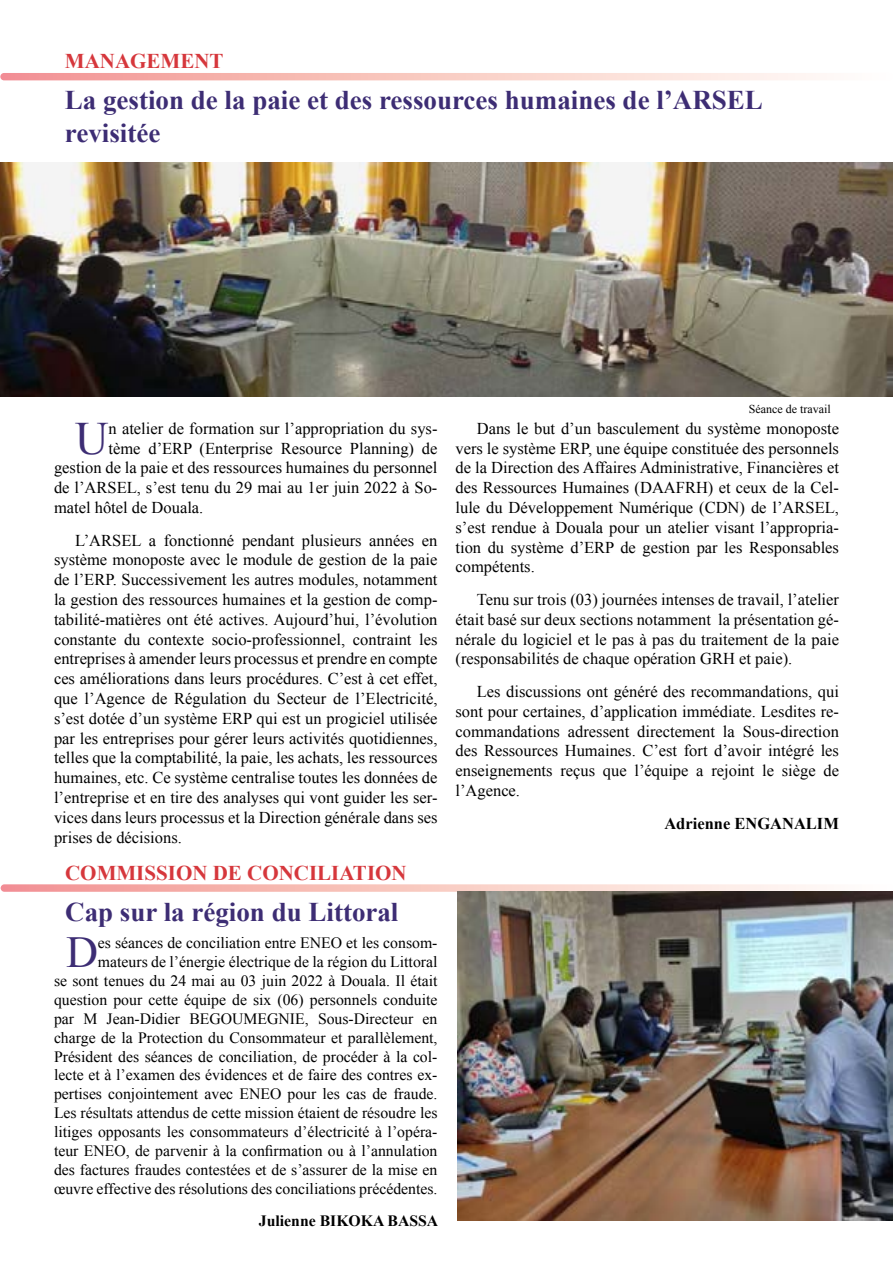
<style>
.page{position:relative;width:893px;height:1263px;background:#fff}
.page>*{position:absolute;margin:0;border:0;box-sizing:border-box;transform-origin:0 0}
.t1{font:46.35px "Times New Roman";color:#3d2d74}
.t2{font:44.25px "Times New Roman";color:#3d2d74}
.t3{font:700 27px/32.4px "Times New Roman";color:#3d2d74}
.t4{font:700 21px "Times New Roman";color:#d6373c}
.t5{font:16.5px/19.8px "Times New Roman";color:#000;text-align:justify}
.t6{font:700 16.5px "Times New Roman";color:#000}
.t7{font:15.75px/18.9px "Times New Roman";color:#000;text-align:right}
.t8{font:700 15.75px "Times New Roman";color:#000}
.t9{font:12px "Times New Roman";color:#000}
</style>
<div class="page">
<svg style="left:0;top:73px;width:893px;height:7px;background:#f8cbc5"></svg>
<svg style="left:1px;top:884px;width:892px;height:8px;background:#efc5bf"></svg>
<img style="left:0;top:163px;width:892px;height:233px">
<img style="left:458px;top:892px;width:435px;height:328px">
<svg style="left:892px;top:162px;width:1px;height:235px"></svg>
<p class="t4" style="left:65px;top:47px;width:160px">MANAGEMENT</p>
<h3 class="t3" style="left:65px;top:83px;width:700px">La gestion de la paie et des ressources humaines de l’ARSEL revisitée</h3>
<h1 class="t1" style="left:75px;top:407px;width:35px">U</h1>
<p class="t5" style="left:109px;top:418px;width:330px">n atelier de formation sur l’appropriation du sys-</p>
<p class="t5" style="left:109px;top:438px;width:330px">tème d’ERP (Enterprise Resource Planning) de</p>
<p class="t5" style="left:54px;top:458px;width:385px">gestion de la paie et des ressources humaines du personnel</p>
<p class="t5" style="left:54px;top:477px;width:385px">de l’ARSEL, s’est tenu du 29 mai au 1er juin 2022 à So-</p>
<p class="t5" style="left:54px;top:497px;width:151px">matel hôtel de Douala.</p>
<p class="t5" style="left:54px;top:530px;width:385px;text-indent:21px">L’ARSEL a fonctionné pendant plusieurs années en système monoposte avec le module de gestion de la paie de l’ERP. Successivement les autres modules, notamment la gestion des ressources humaines et la gestion de comp&shy;tabilité-matières ont été actives. Aujourd’hui, l’évolution constante du contexte socio-professionnel, contraint les entreprises à amender leurs processus et prendre en compte ces améliorations dans leurs procédures. C’est à cet effet, que l’Agence de Régulation du Secteur de l’Electricité, s’est dotée d’un système ERP qui est un progiciel utilisée par les entreprises pour gérer leurs activités quotidiennes, telles que la comptabilité, la paie, les achats, les ressources humaines, etc. Ce système centralise toutes les données de l’entreprise et en tire des analyses qui vont guider les ser&shy;vices dans leurs processus et la Direction générale dans ses prises de décisions.</p>
<p class="t4" style="left:65px;top:858px;width:343px">COMMISSION DE CONCILIATION</p>
<h3 class="t3" style="left:65px;top:895px;width:335px">Cap sur la région du Littoral</h3>
<h2 class="t2" style="left:66px;top:922px;width:33px">D</h2>
<p class="t7" style="left:54px;top:933px;width:385px">es séances de conciliation entre ENEO et les consom&shy;mateurs de l’énergie électrique de la région du Littoral<br>se sont tenues du 24 mai au 03 juin 2022 à Douala. Il était question pour cette équipe de six (06) personnels conduite par M Jean-Didier BEGOUMEGNIE, Sous-Directeur en charge de la Protection du Consommateur et parallèlement, Président des séances de conciliation, de procéder à la col&shy;lecte et à l’examen des évidences et de faire des contres ex&shy;pertises conjointement avec ENEO pour les cas de fraude.<br>Les résultats attendus de cette mission étaient de résoudre les litiges opposants les consommateurs d’électricité à l’opéra&shy;teur ENEO, de parvenir à la confirmation ou à l’annulation des factures fraudes contestées et de s’assurer de la mise en œuvre effective des résolutions des conciliations précédentes.</p>
<p class="t8" style="left:259px;top:1209px;width:181px">Julienne BIKOKA BASSA</p>
<p class="t9" style="left:749px;top:401px;width:83px">Séance de travail</p>
<p class="t5" style="left:455px;top:418px;width:385px;text-indent:21px">Dans le but d’un basculement du système monoposte vers le système ERP, une équipe constituée des personnels de la Direction des Affaires Administrative, Financières et des Ressources Humaines (DAAFRH) et ceux de la Cel&shy;lule du Développement Numérique (CDN) de l’ARSEL, s’est rendue à Douala pour un atelier visant l’appropria&shy;tion du système d’ERP de gestion par les Responsables compétents.</p>
<p class="t5" style="left:455px;top:589px;width:385px;text-indent:21px">Tenu sur trois (03) journées intenses de travail, l’atelier était basé sur deux sections notamment la présentation gé&shy;nérale du logiciel et le pas à pas du traitement de la paie (responsabilités de chaque opération GRH et paie).</p>
<p class="t5" style="left:455px;top:681px;width:385px;text-indent:21px">Les discussions ont généré des recommandations, qui sont pour certaines, d’application immédiate. Lesdites re&shy;commandations adressent directement la Sous-direction des Ressources Humaines. C’est fort d’avoir intégré les enseignements reçus que l’équipe a rejoint le siège de l’Agence.</p>
<p class="t6" style="left:664px;top:812px;width:176px">Adrienne ENGANALIM</p>
</div>
